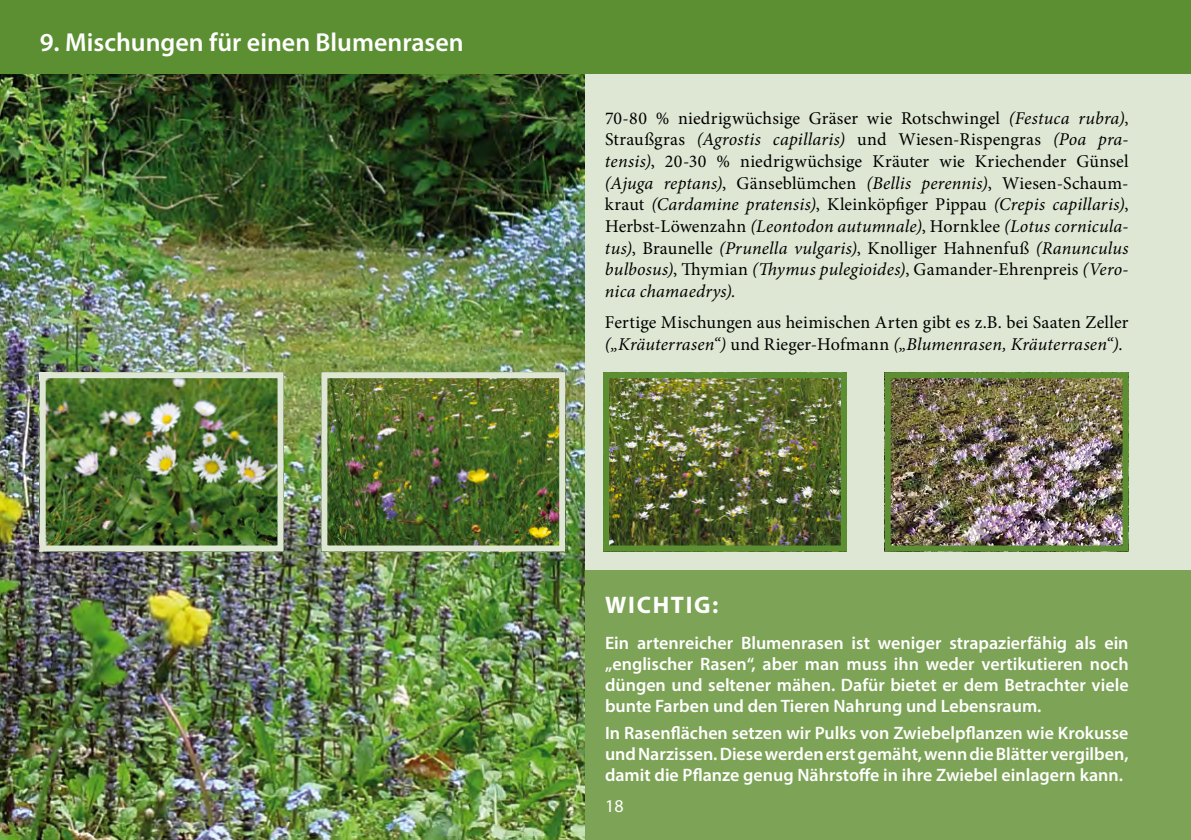
<style>
.page{position:relative;width:1191px;height:840px;background:#fff}
.page>*{position:absolute;margin:0;border:0;box-sizing:border-box;transform-origin:0 0}
.t1{font:600 26px "Myriad Pro";color:#fff}
.t2{font:700 24px "Myriad Pro";color:#fff}
.t3{font:18px/21.6px "Minion Pro";letter-spacing:.01em;color:#000;text-align:justify}
.t4{font:600 18px/21px "Myriad Pro";color:#fff;text-align:justify}
.t5{font:18px "Myriad Pro";color:#fff}
.s1{font-style:italic}
</style>
<div class="page">
<div style="left:0;top:0;width:1191px;height:839px;background:#dee7d3"></div>
<div style="left:584px;top:570px;width:607px;height:269px;background:#7da356"></div>
<img style="left:0;top:74px;width:584px;height:765px">
<div style="left:0;top:0;width:1191px;height:74px;background:#5c8f32"></div>
<img style="left:328px;top:379px;width:230px;height:165px">
<div style="left:321px;top:372px;width:244px;height:179px;border:6px solid #dee7d3"></div>
<img style="left:47px;top:379px;width:229px;height:165px">
<div style="left:40px;top:372px;width:243px;height:179px;border:6px solid #dee7d3"></div>
<img style="left:610px;top:379px;width:230px;height:165px">
<div style="left:603px;top:372px;width:244px;height:179px;border:6px solid #5c8f32"></div>
<img style="left:891px;top:379px;width:230px;height:165px">
<div style="left:884px;top:372px;width:244px;height:179px;border:6px solid #5c8f32"></div>
<h1 class="t1" style="left:40px;top:26px;width:425px">9. Mischungen für einen Blumenrasen</h1>
<p class="t3" style="left:605px;top:107px;width:525px">70-80 % niedrigwüchsige Gräser wie Rotschwingel <span class="s1">(Festuca rubra)</span>, Straußgras <span class="s1">(Agrostis capillaris)</span> und Wiesen-Rispengras <span class="s1">(Poa pra&shy;tensis)</span>, 20-30 % niedrigwüchsige Kräuter wie Kriechender Günsel <span class="s1">(Ajuga reptans)</span>, Gänseblümchen <span class="s1">(Bellis perennis)</span>, Wiesen-Schaum&shy;kraut <span class="s1">(Cardamine pratensis)</span>, Kleinköpfiger Pippau <span class="s1">(Crepis capillaris)</span>, Herbst-Löwenzahn <span class="s1">(Leontodon autumnale)</span>, Hornklee <span class="s1">(Lotus cornicula&shy;tus)</span>, Braunelle <span class="s1">(Prunella vulgaris)</span>, Knolliger Hahnenfuß <span class="s1">(Ranunculus bulbosus)</span>, Thymian <span class="s1">(Thymus pulegioides)</span>, Gamander-Ehrenpreis <span class="s1">(Vero&shy;nica chamaedrys).</span></p>
<p class="t3" style="left:605px;top:311px;width:525px">Fertige Mischungen aus heimischen Arten gibt es z.B. bei Saaten Zeller <span class="s1">(„Kräuterrasen“)</span> und Rieger-Hofmann <span class="s1">(„Blumenrasen, Kräuterrasen“)</span>.</p>
<h2 class="t2" style="left:605px;top:588px;width:63px">Wichtig</h2>
<h2 class="t2" style="left:712px;top:588px;width:8px">:</h2>
<p class="t4" style="left:605px;top:631px;width:525px">Ein artenreicher Blumenrasen ist weniger strapazierfähig als ein „englischer Rasen“, aber man muss ihn weder vertikutieren noch düngen und seltener mähen. Dafür bietet er dem Betrachter viele bunte Farben und den Tieren Nahrung und Lebensraum.</p>
<p class="t4" style="left:605px;top:721px;width:525px">In Rasenflächen setzen wir Pulks von Zwiebelpflanzen wie Krokusse und Narzissen. Diese werden erst gemäht, wenn die Blätter vergilben, damit die Pflanze genug Nährstoffe in ihre Zwiebel einlagern kann.</p>
<p class="t5" style="left:605px;top:794px;width:20px">18</p>
</div>
